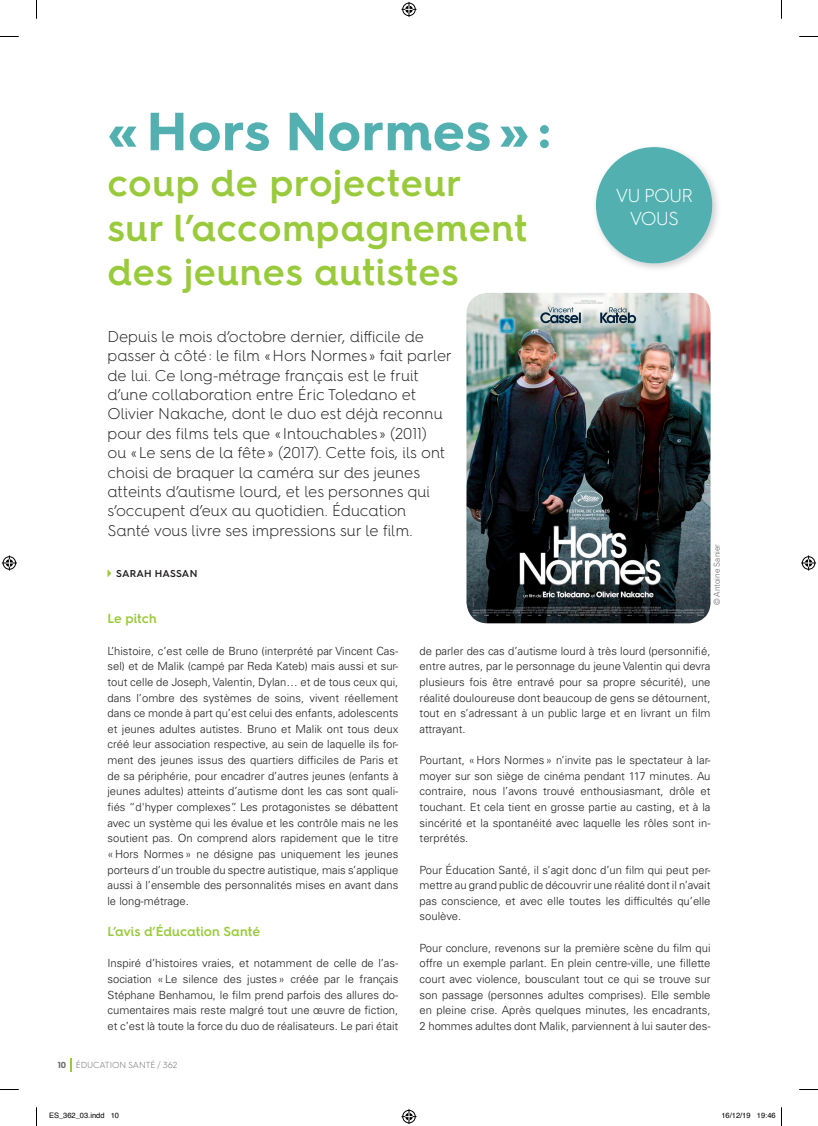
<style>
.page{position:relative;width:818px;height:1126px;background:#fff}
.page>*{position:absolute;margin:0;border:0;box-sizing:border-box;transform-origin:0 0}
.t1{font:700 53.75px "Hurme Geometric Sans 4";letter-spacing:.02em;color:#52b1b0}
.t2{font:600 37.5px/44.5px "Hurme Geometric Sans 4";letter-spacing:.02em;color:#99ca3b}
.t3{font:300 18.75px/22.5px "Hurme Geometric Sans 4";letter-spacing:-.05em;color:#fff;text-align:center}
.t4{font:300 15.62px/19.4px "Hurme Geometric Sans 4";letter-spacing:-.005em;color:#231f20}
.t5{font:600 13.12px "Hurme Geometric Sans 4";color:#99ca3b}
.t6{font:300 11.25px/15.6px "Univers LT Std";color:#231f20;text-align:justify}
.t7{font:600 10px "Hurme Geometric Sans 4";letter-spacing:.02em;color:#231f20}
.t8{font:300 8.75px "Hurme Geometric Sans 4";letter-spacing:-.01em;color:#6c6d70}
.t9{font:300 8.12px "Univers LT Std";color:#6c6d70}
.t10{font:7.5px "Helvetica";color:#000}
.s1{font-weight:700}
</style>
<div class="page">
<svg style="left:70px;top:1058px;width:1px;height:12px"></svg>
<svg style="left:107px;top:569px;width:4px;height:8px"></svg>
<img style="left:466px;top:293px;width:244px;height:330px">
<img style="left:596px;top:147px;width:122px;height:122px">
<div style="left:595px;top:147px;width:116px;height:116px;background:#52b1b0;border-radius:50%"></div>
<svg style="left:0;top:36px;width:19px;height:1px"></svg>
<svg style="left:799px;top:36px;width:18px;height:1px"></svg>
<svg style="left:0;top:1089px;width:19px;height:1px"></svg>
<svg style="left:799px;top:1089px;width:18px;height:1px"></svg>
<svg style="left:36px;top:0;width:1px;height:19px"></svg>
<svg style="left:36px;top:1107px;width:1px;height:18px"></svg>
<svg style="left:401px;top:2px;width:15px;height:15px"></svg>
<svg style="left:401px;top:1109px;width:15px;height:14px"></svg>
<svg style="left:2px;top:555px;width:15px;height:15px"></svg>
<svg style="left:801px;top:555px;width:14px;height:15px"></svg>
<h1 class="t1" style="left:107px;top:94px;width:444px">« Hors Normes » :</h1>
<h2 class="t2" style="left:107px;top:160px;width:421px">coup de projecteur sur l’accompagnement des jeunes autistes</h2>
<p class="t4" style="left:107px;top:326px;width:346px">Depuis le mois d’octobre dernier, difficile de passer à côté : le film « Hors Normes » fait parler de lui. Ce long-métrage français est le fruit d’une collaboration entre Éric Toledano et Olivier Nakache, dont le duo est déjà reconnu pour des films tels que « Intouchables » (2011)<br>ou « Le sens de la fête » (2017). Cette fois, ils ont choisi de braquer la caméra sur des jeunes atteints d’autisme lourd, et les personnes qui s’occupent d’eux au quotidien. Éducation Santé vous livre ses impressions sur le film.</p>
<p class="t7" style="left:116px;top:566px;width:82px">SARAH HASSAN</p>
<p class="t5" style="left:107px;top:609px;width:51px">Le pitch</p>
<p class="t6" style="left:107px;top:642px;width:292px">L’histoire, c’est celle de Bruno (interprété par Vincent Cas&shy;sel) et de Malik (campé par Reda Kateb) mais aussi et sur&shy;tout celle de Joseph, Valentin, Dylan… et de tous ceux qui, dans l’ombre des systèmes de soins, vivent réellement dans ce monde à part qu’est celui des enfants, adolescents et jeunes adultes autistes. Bruno et Malik ont tous deux créé leur association respective, au sein de laquelle ils for&shy;ment des jeunes issus des quartiers difficiles de Paris et de sa périphérie, pour encadrer d’autres jeunes (enfants à jeunes adultes) atteints d’autisme dont les cas sont quali&shy;fiés “d'hyper complexes”. Les protagonistes se débattent avec un système qui les évalue et les contrôle mais ne les soutient pas. On comprend alors rapidement que le titre « Hors Normes » ne désigne pas uniquement les jeunes porteurs d’un trouble du spectre autistique, mais s’applique aussi à l’ensemble des personnalités mises en avant dans le long-métrage.</p>
<p class="t5" style="left:107px;top:922px;width:154px">L’avis d’Éducation Santé</p>
<p class="t6" style="left:107px;top:955px;width:292px">Inspiré d’histoires vraies, et notamment de celle de l’as&shy;sociation « Le silence des justes » créée par le français Stéphane Benhamou, le film prend parfois des allures do&shy;cumentaires mais reste malgré tout une œuvre de fiction, et c’est là toute la force du duo de réalisateurs. Le pari était</p>
<h3 class="t3" style="left:615px;top:184px;width:79px">VU POUR<br>VOUS</h3>
<p class="t9" style="left:711px;top:605px;width:63px;rotate:-90deg">© Antoine Sanier</p>
<p class="t6" style="left:419px;top:642px;width:292px">de parler des cas d’autisme lourd à très lourd (personnifié, entre autres, par le personnage du jeune Valentin qui devra plusieurs fois être entravé pour sa propre sécurité), une réalité douloureuse dont beaucoup de gens se détournent, tout en s’adressant à un public large et en livrant un film attrayant.</p>
<p class="t6" style="left:419px;top:752px;width:292px">Pourtant, « Hors Normes » n’invite pas le spectateur à lar&shy;moyer sur son siège de cinéma pendant 117 minutes. Au contraire, nous l’avons trouvé enthousiasmant, drôle et touchant. Et cela tient en grosse partie au casting, et à la sincérité et la spontanéité avec laquelle les rôles sont in&shy;terprétés.</p>
<p class="t6" style="left:419px;top:861px;width:292px">Pour Éducation Santé, il s’agit donc d’un film qui peut per&shy;mettre au grand public de découvrir une réalité dont il n’avait pas conscience, et avec elle toutes les difficultés qu’elle soulève.</p>
<p class="t6" style="left:419px;top:939px;width:292px">Pour conclure, revenons sur la première scène du film qui offre un exemple parlant. En plein centre-ville, une fillette court avec violence, bousculant tout ce qui se trouve sur son passage (personnes adultes comprises). Elle semble en pleine crise. Après quelques minutes, les encadrants, 2 hommes adultes dont Malik, parviennent à lui sauter des-</p>
<p class="t8" style="left:58px;top:1059px;width:121px"><span class="s1">10</span> ÉDUCATION SANTÉ / 362</p>
<p class="t10" style="left:49px;top:1109px;width:72px">ES_362_03.indd 10</p>
<p class="t10" style="left:721px;top:1109px;width:56px">16/12/19 19:46</p>
</div>
